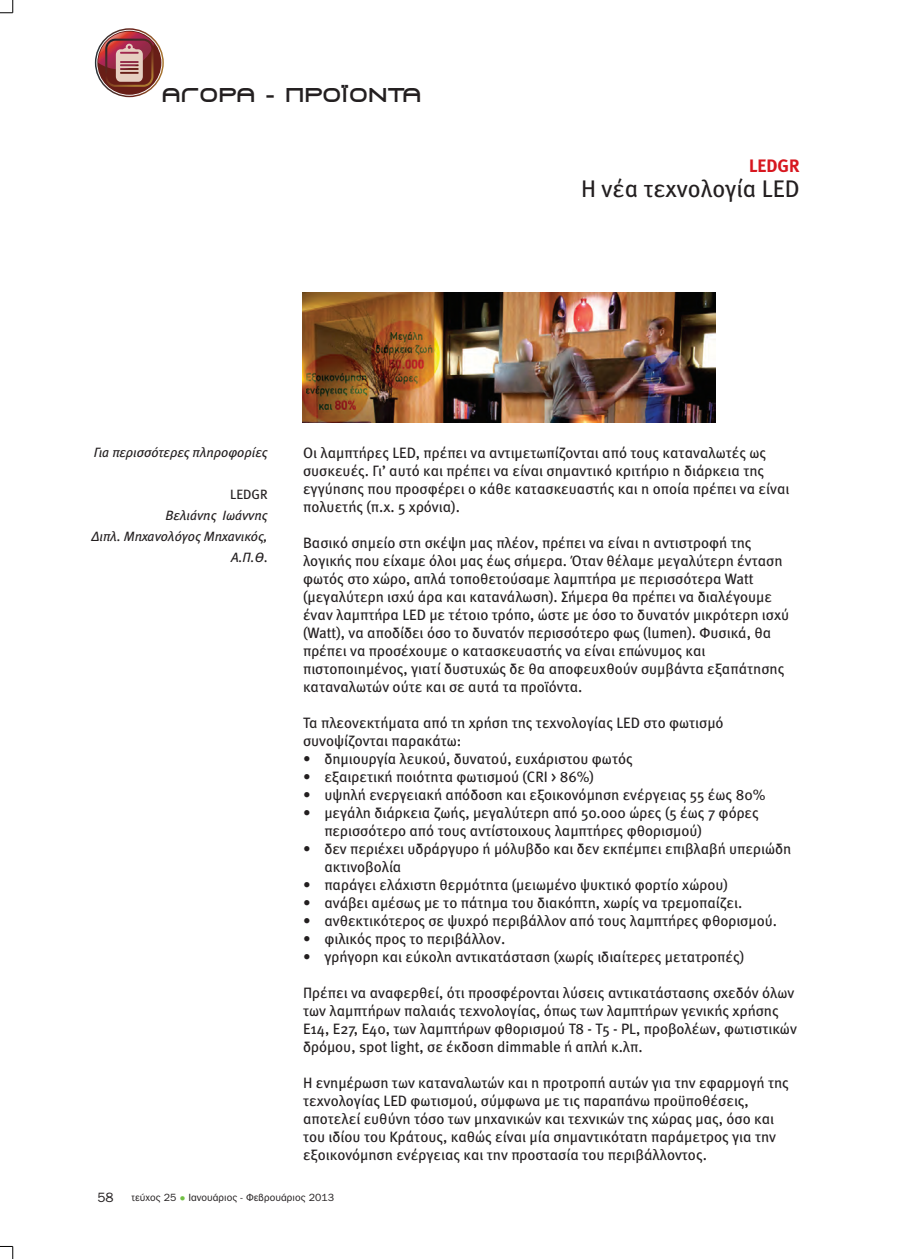
<style>
.page{position:relative;width:906px;height:1259px;background:#fff}
.page>*{position:absolute;margin:0;border:0;box-sizing:border-box;transform-origin:0 0}
.t1{font:24px "Meta Book Greek";color:#231f20}
.t2{font:700 21px "PF Baseline";color:#231f20}
.t3{font:18px "Meta Bold Greek";color:#d7171f}
.t4{font:15px/18px "Meta Book Greek";color:#231f20}
.t5{font:italic 13.5px/21px "Meta Book Greek";color:#231f20;text-align:right}
.t6{font:13.5px "PF Franklin Gothic";color:#231f20}
.t7{font:10.5px "PF Franklin Gothic";color:#231f20}
.s1{font-style:normal}
</style>
<div class="page">
<svg style="left:0;top:0;width:14px;height:14px"></svg>
<svg style="left:0;top:1246px;width:14px;height:13px"></svg>
<img style="left:95px;top:28px;width:69px;height:69px">
<img style="left:302px;top:293px;width:414px;height:129px">
<p class="t2" style="left:162px;top:87px;width:261px">∞°√ƒ∞ - ¶ƒ√´√¡∆∞</p>
<p class="t3" style="left:749px;top:155px;width:52px">LEDGR</p>
<p class="t1" style="left:581px;top:175px;width:220px">Η νέα τεχνολογία LED</p>
<p class="t5" style="left:94px;top:441px;width:175px">Για περισσότερες πληροφορίες</p>
<p class="t5" style="left:92px;top:483px;width:178px"><span class="s1">LEDGR<br></span>Βελιάνης Ιωάννης<br>∆ιπλ. Μηχανολόγος Μηχανικός,<br>Α.Π.Θ<span class="s1">.</span></p>
<p class="t4" style="left:303px;top:444px;width:488px">Οι λαµπτήρες LED, πρέπει να αντιµετωπίζονται από τους καταναλωτές ως συσκευές. Γι’ αυτό και πρέπει να είναι σηµαντικό κριτήριο η διάρκεια της εγγύησης που προσφέρει ο κάθε κατασκευαστής και η οποία πρέπει να είναι πολυετής (π.χ. 5 χρόνια).</p>
<p class="t4" style="left:303px;top:534px;width:487px">Βασικό σηµείο στη σκέψη µας πλέον, πρέπει να είναι η αντιστροφή της λογικής που είχαµε όλοι µας έως σήµερα. Όταν θέλαµε µεγαλύτερη ένταση φωτός στο χώρο, απλά τοποθετούσαµε λαµπτήρα µε περισσότερα Watt (µεγαλύτερη ισχύ άρα και κατανάλωση). Σήµερα θα πρέπει να διαλέγουµε έναν λαµπτήρα LED µε τέτοιο τρόπο, ώστε µε όσο το δυνατόν µικρότερη ισχύ (Watt), να αποδίδει όσο το δυνατόν περισσότερο φως (lumen). Φυσικά, θα πρέπει να προσέχουµε ο κατασκευαστής να είναι επώνυµος και πιστοποιηµένος, γιατί δυστυχώς δε θα αποφευχθούν συµβάντα εξαπάτησης καταναλωτών ούτε και σε αυτά τα προϊόντα.</p>
<p class="t4" style="left:303px;top:714px;width:422px">Τα πλεονεκτήµατα από τη χρήση της τεχνολογίας LED στο φωτισµό συνοψίζονται παρακάτω:</p>
<p class="t4" style="left:303px;top:750px;width:331px">• δηµιουργία λευκού, δυνατού, ευχάριστου φωτός</p>
<p class="t4" style="left:303px;top:768px;width:292px">• εξαιρετική ποιότητα φωτισµού (CRI &gt; 86%)</p>
<p class="t4" style="left:303px;top:786px;width:464px">• υψηλή ενεργειακή απόδοση και εξοικονόµηση ενέργειας 55 έως 80%</p>
<p class="t4" style="left:324px;top:804px;width:436px;text-indent:-21px">• µεγάλη διάρκεια ζωής, µεγαλύτερη από 50.000 ώρες (5 έως 7 φόρες περισσότερο από τους αντίστοιχους λαµπτήρες φθορισµού)</p>
<p class="t4" style="left:324px;top:840px;width:468px;text-indent:-21px">• δεν περιέχει υδράργυρο ή µόλυβδο και δεν εκπέµπει επιβλαβή υπεριώδη ακτινοβολία</p>
<p class="t4" style="left:303px;top:876px;width:426px">• παράγει ελάχιστη θερµότητα (µειωµένο ψυκτικό φορτίο χώρου)</p>
<p class="t4" style="left:303px;top:894px;width:441px">• ανάβει αµέσως µε το πάτηµα του διακόπτη, χωρίς να τρεµοπαίζει.</p>
<p class="t4" style="left:303px;top:912px;width:475px">• ανθεκτικότερος σε ψυχρό περιβάλλον από τους λαµπτήρες φθορισµού.</p>
<p class="t4" style="left:303px;top:930px;width:204px">• φιλικός προς το περιβάλλον.</p>
<p class="t4" style="left:303px;top:948px;width:443px">• γρήγορη και εύκολη αντικατάσταση (χωρίς ιδιαίτερες µετατροπές)</p>
<p class="t4" style="left:303px;top:984px;width:495px">Πρέπει να αναφερθεί, ότι προσφέρονται λύσεις αντικατάστασης σχεδόν όλων των λαµπτήρων παλαιάς τεχνολογίας, όπως των λαµπτήρων γενικής χρήσης Ε14, Ε27, Ε40, των λαµπτήρων φθορισµού Τ8 - Τ5 - PL, προβολέων, φωτιστικών δρόµου, spot light, σε έκδοση dimmable ή απλή κ.λπ.</p>
<p class="t4" style="left:303px;top:1074px;width:487px">Η ενηµέρωση των καταναλωτών και η προτροπή αυτών για την εφαρµογή της τεχνολογίας LED φωτισµού, σύµφωνα µε τις παραπάνω προϋποθέσεις, αποτελεί ευθύνη τόσο των µηχανικών και τεχνικών της χώρας µας, όσο και του ιδίου του Κράτους, καθώς είναι µία σηµαντικότατη παράµετρος για την εξοικονόµηση ενέργειας και την προστασία του περιβάλλοντος.</p>
<p class="t6" style="left:97px;top:1189px;width:18px">58</p>
<p class="t7" style="left:132px;top:1191px;width:204px">ÙÂ‡¯Ô˜ 25 π·ÓÔ˘¿ÚÈÔ˜ - ºÂ‚ÚÔ˘¿ÚÈÔ˜ 2013</p>
</div>
